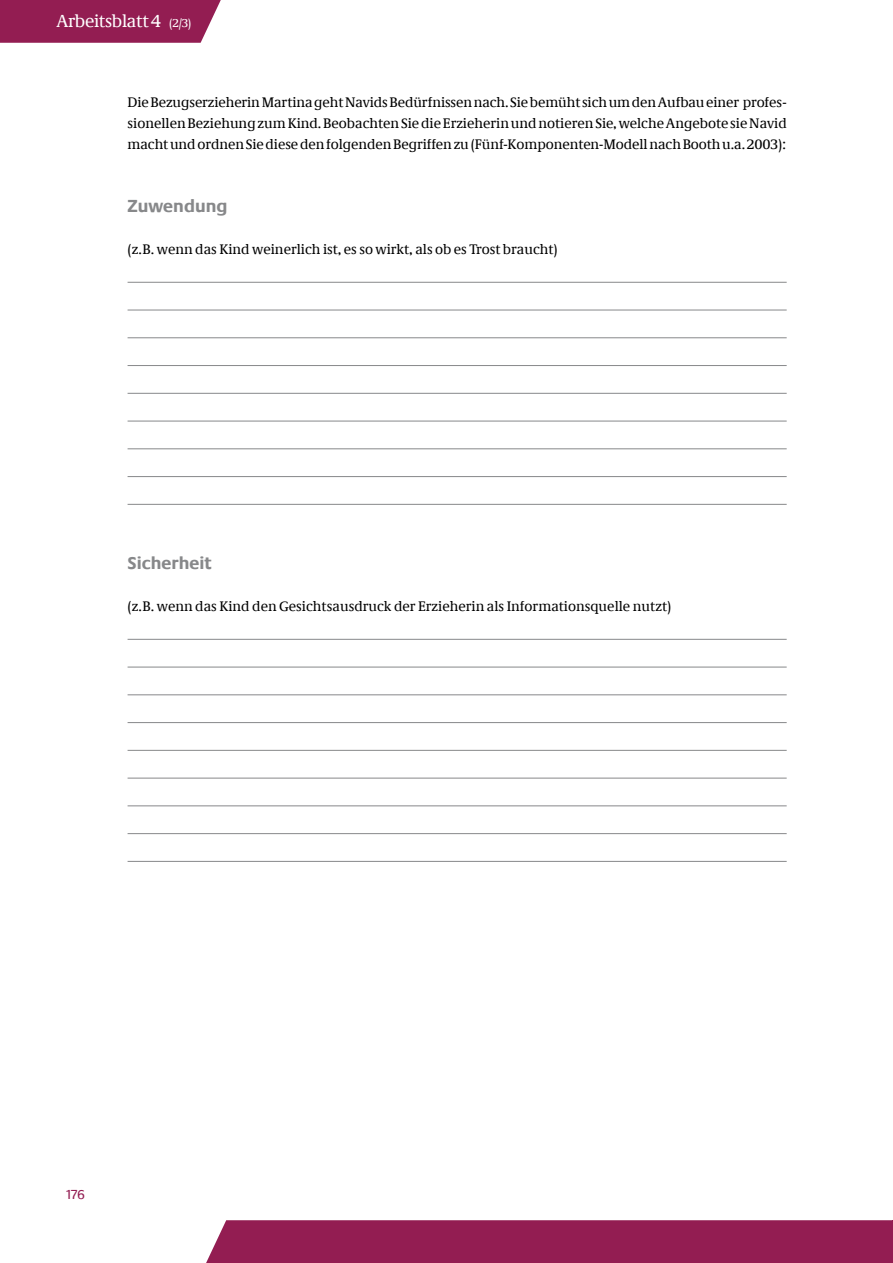
<style>
.page{position:relative;width:893px;height:1263px;background:#fff}
.page>*{position:absolute;margin:0;border:0;box-sizing:border-box;transform-origin:0 0}
.t1{font:700 18px "Neue Praxis";color:#87888a}
.t2{font:18px "Neue Demos";letter-spacing:-.02em;color:#fff}
.t3{font:14.25px/21px "Neue Demos";color:#000;text-align:justify}
.t4{font:13.5px "Neue Praxis";color:#931d52}
.s1{font-size:12px}
</style>
<div class="page">
<div style="left:206px;top:1220px;width:687px;height:43px;background:#931d52"></div>
<svg style="left:0;top:0;width:221px;height:43px;background:#98285a"></svg>
<hr style="left:128px;top:282px;width:659px;height:1px;background:#87888a">
<hr style="left:128px;top:310px;width:659px;height:1px;background:#87888a">
<hr style="left:128px;top:337px;width:659px;height:1px;background:#87888a">
<hr style="left:128px;top:365px;width:659px;height:1px;background:#87888a">
<hr style="left:128px;top:393px;width:659px;height:1px;background:#87888a">
<hr style="left:128px;top:421px;width:659px;height:1px;background:#87888a">
<hr style="left:128px;top:448px;width:659px;height:1px;background:#87888a">
<hr style="left:128px;top:476px;width:659px;height:1px;background:#87888a">
<hr style="left:128px;top:504px;width:659px;height:1px;background:#87888a">
<hr style="left:128px;top:639px;width:659px;height:1px;background:#87888a">
<hr style="left:128px;top:667px;width:659px;height:1px;background:#87888a">
<hr style="left:128px;top:694px;width:659px;height:1px;background:#87888a">
<hr style="left:128px;top:722px;width:659px;height:1px;background:#87888a">
<hr style="left:128px;top:750px;width:659px;height:1px;background:#87888a">
<hr style="left:128px;top:778px;width:659px;height:1px;background:#87888a">
<hr style="left:128px;top:805px;width:659px;height:1px;background:#87888a">
<hr style="left:128px;top:833px;width:659px;height:1px;background:#87888a">
<hr style="left:128px;top:861px;width:659px;height:1px;background:#87888a">
<p class="t2" style="left:57px;top:10px;width:136px">Arbeitsblatt 4 <span class="s1">(2/3)</span></p>
<p class="t3" style="left:128px;top:92px;width:661px">Die Bezugserzieherin Martina geht Navids Bedürfnissen nach. Sie bemüht sich um den Aufbau einer profes&shy;sionellen Beziehung zum Kind. Beobachten Sie die Erzieherin und notieren Sie, welche Angebote sie Navid macht und ordnen Sie diese den folgenden Begriffen zu (Fünf-Komponenten-Modell nach Booth u.a. 2003):</p>
<p class="t1" style="left:128px;top:195px;width:101px">Zuwendung</p>
<p class="t3" style="left:128px;top:239px;width:432px">(z. B. wenn das Kind weinerlich ist, es so wirkt, als ob es Trost braucht)</p>
<p class="t1" style="left:128px;top:552px;width:86px">Sicherheit</p>
<p class="t3" style="left:128px;top:596px;width:545px">(z. B. wenn das Kind den Gesichtsausdruck der Erzieherin als Informationsquelle nutzt)</p>
<p class="t4" style="left:67px;top:1186px;width:20px">176</p>
</div>
